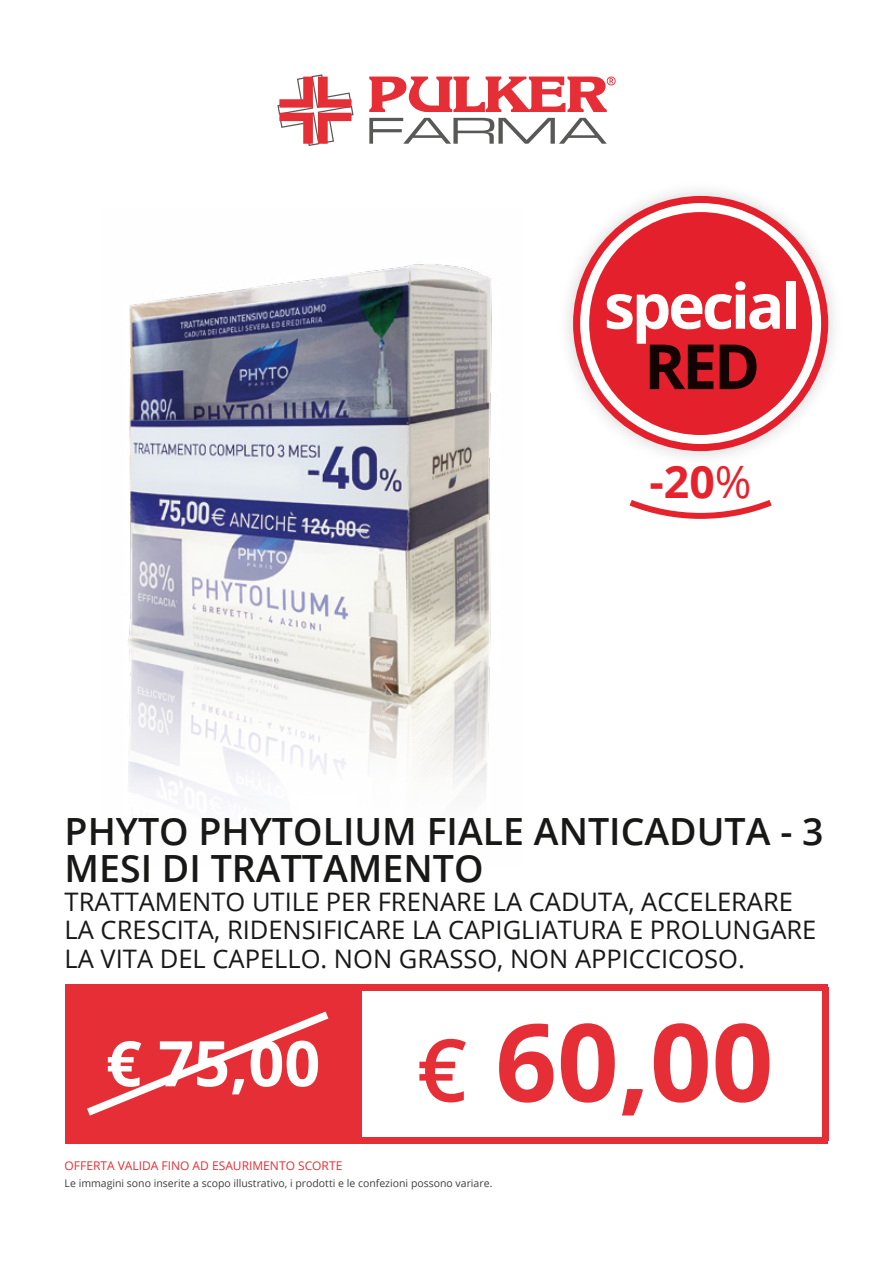
<style>
.page{position:relative;width:893px;height:1263px;background:#fff}
.page>*{position:absolute;margin:0;border:0;box-sizing:border-box;transform-origin:0 0}
.t1{font:700 63px "Open Sans";color:#fff}
.t2{font:700 44.7px "Open Sans";color:#e5232d}
.t3{font:600 37.5px/37.5px "Open Sans";color:#181817}
.t4{font:25.5px/28.5px "Open Sans";color:#181817}
.t5{font:12px "Open Sans";color:#e52e36}
.t6{font:10.5px "Open Sans";color:#3e3e3d}
.s1{font-weight:400}
.s2{font-weight:600;font-size:87px;color:#e52e36}
.s3{font-size:108px;color:#e52e36}
</style>
<div class="page">
<img style="left:128px;top:264px;width:364px;height:534px">
<div style="left:65px;top:984px;width:296px;height:159px;background:#e52e36"></div>
<div style="left:361px;top:984px;width:467px;height:6px;background:#e52e36"></div>
<div style="left:361px;top:1137px;width:467px;height:6px;background:#e52e36"></div>
<div style="left:822px;top:987px;width:6px;height:153px;background:#e52e36"></div>
<svg style="left:87px;top:1011px;width:241px;height:104px"></svg>
<svg style="left:629px;top:500px;width:143px;height:19px"></svg>
<img style="left:567px;top:191px;width:267px;height:267px">
<div style="left:573px;top:196px;width:255px;height:255px;background:#e3202c;border-radius:50%"></div>
<svg style="left:580px;top:203px;width:241px;height:241px"></svg>
<svg style="left:369px;top:118px;width:238px;height:26px"></svg>
<svg style="left:369px;top:77px;width:247px;height:35px"></svg>
<svg style="left:277px;top:74px;width:77px;height:72px"></svg>
<h2 class="t2" style="left:650px;top:450px;width:104px">-20<span class="s1">%</span></h2>
<h3 class="t3" style="left:65px;top:812px;width:760px">PHYTO PHYTOLIUM FIALE ANTICADUTA - 3<br>MESI DI TRATTAMENTO</h3>
<p class="t4" style="left:65px;top:887px;width:753px">TRATTAMENTO UTILE PER FRENARE LA CADUTA, ACCELERARE<br>LA CRESCITA, RIDENSIFICARE LA CAPIGLIATURA E PROLUNGARE<br>LA VITA DEL CAPELLO. NON GRASSO, NON APPICCICOSO.</p>
<h1 class="t1" style="left:106px;top:1019px;width:669px">€ 75,00 <span class="s2">€</span> <span class="s3">60,00</span></h1>
<p class="t5" style="left:65px;top:1157px;width:279px">OFFERTA VALIDA FINO AD ESAURIMENTO SCORTE</p>
<p class="t6" style="left:65px;top:1175px;width:429px">Le immagini sono inserite a scopo illustrativo, i prodotti e le confezioni possono variare.</p>
</div>
